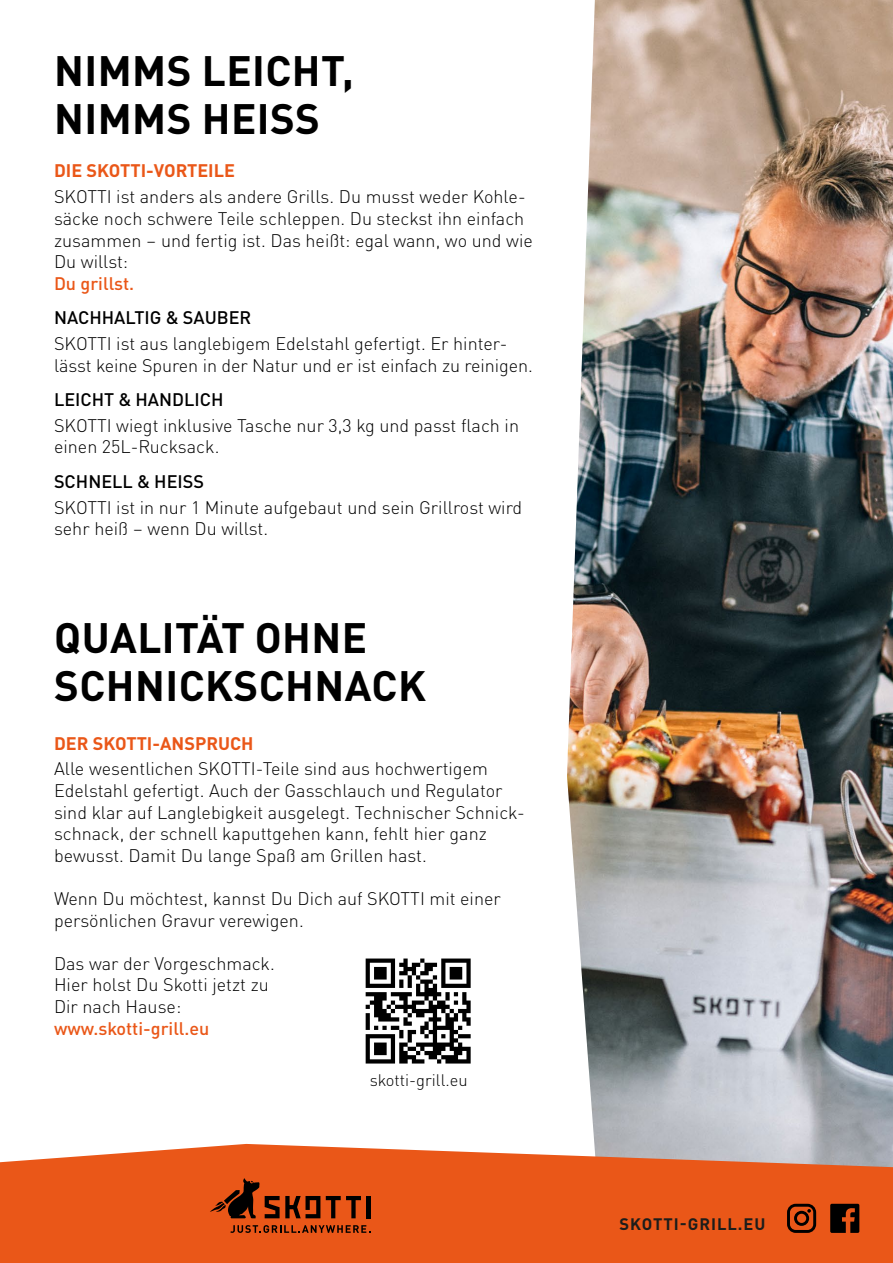
<style>
.page{position:relative;width:893px;height:1263px;background:#fff}
.page>*{position:absolute;margin:0;border:0;box-sizing:border-box;transform-origin:0 0}
.t1{font:700 42px/48px "DIN Pro";letter-spacing:.01em;color:#000}
.t2{font:300 18px/21.6px "DIN Pro";color:#000}
.t3{font:500 18px "DIN Pro";color:#000}
.t4{font:700 18px "DIN Pro";color:#ea5718}
.t5{font:500 18px "DIN Pro";color:#ea5718}
.t6{font:700 16.5px "DIN Pro";letter-spacing:.06em;color:#1d1d1b}
.t7{font:300 16.5px "DIN Pro";color:#000}
</style>
<div class="page">
<img style="left:567px;top:0;width:326px;height:1144px">
<svg style="left:0;top:1144px;width:893px;height:119px;background:#e8632b"></svg>
<svg style="left:326px;top:1196px;width:35px;height:22px"></svg>
<div style="left:366px;top:1196px;width:5px;height:22px;background:#000"></div>
<svg style="left:265px;top:1196px;width:55px;height:22px"></svg>
<svg style="left:210px;top:1178px;width:49px;height:40px;background:#8d340e"></svg>
<svg style="left:230px;top:1225px;width:140px;height:8px"></svg>
<svg style="left:787px;top:1204px;width:29px;height:29px"></svg>
<svg style="left:830px;top:1204px;width:29px;height:29px"></svg>
<svg style="left:366px;top:958px;width:105px;height:105px"></svg>
<h1 class="t1" style="left:54px;top:44px;width:301px">NIMMS LEICHT,<br>NIMMS HEISS</h1>
<p class="t4" style="left:54px;top:157px;width:183px">DIE SKOTTI-VORTEILE</p>
<p class="t2" style="left:54px;top:185px;width:480px">SKOTTI ist anders als andere Grills. Du musst weder Kohle&shy;säcke noch schwere Teile schleppen. Du steckst ihn einfach zusammen – und fertig ist. Das heißt: egal wann, wo und wie Du willst:</p>
<p class="t5" style="left:54px;top:269px;width:82px">Du grillst.</p>
<p class="t3" style="left:54px;top:304px;width:199px">NACHHALTIG &amp; SAUBER</p>
<p class="t2" style="left:54px;top:331px;width:480px">SKOTTI ist aus langlebigem Edelstahl gefertigt. Er hinter&shy;lässt keine Spuren in der Natur und er ist einfach zu reinigen.</p>
<p class="t3" style="left:54px;top:385px;width:171px">LEICHT &amp; HANDLICH</p>
<p class="t2" style="left:54px;top:413px;width:467px">SKOTTI wiegt inklusive Tasche nur 3,3 kg und passt flach in einen 25L-Rucksack.</p>
<p class="t3" style="left:54px;top:467px;width:151px">SCHNELL &amp; HEISS</p>
<p class="t2" style="left:54px;top:495px;width:470px">SKOTTI ist in nur 1 Minute aufgebaut und sein Grillrost wird sehr heiß – wenn Du willst.</p>
<h1 class="t1" style="left:54px;top:611px;width:373px">QUALITÄT OHNE<br>SCHNICKSCHNACK</h1>
<p class="t4" style="left:54px;top:729px;width:201px">DER SKOTTI-ANSPRUCH</p>
<p class="t2" style="left:54px;top:757px;width:472px">Alle wesentlichen SKOTTI-Teile sind aus hochwertigem Edelstahl gefertigt. Auch der Gasschlauch und Regulator sind klar auf Langlebigkeit ausgelegt. Technischer Schnick&shy;schnack, der schnell kaputtgehen kann, fehlt hier ganz bewusst. Damit Du lange Spaß am Grillen hast.</p>
<p class="t2" style="left:54px;top:886px;width:448px">Wenn Du möchtest, kannst Du Dich auf SKOTTI mit einer persönlichen Gravur verewigen.</p>
<p class="t2" style="left:54px;top:951px;width:222px">Das war der Vorgeschmack.<br>Hier holst Du Skotti jetzt zu<br>Dir nach Hause:</p>
<p class="t5" style="left:54px;top:1014px;width:157px">www.skotti-grill.eu</p>
<p class="t7" style="left:370px;top:1067px;width:99px">skotti-grill.eu</p>
<p class="t6" style="left:619px;top:1211px;width:147px">SKOTTI-GRILL.EU</p>
</div>
